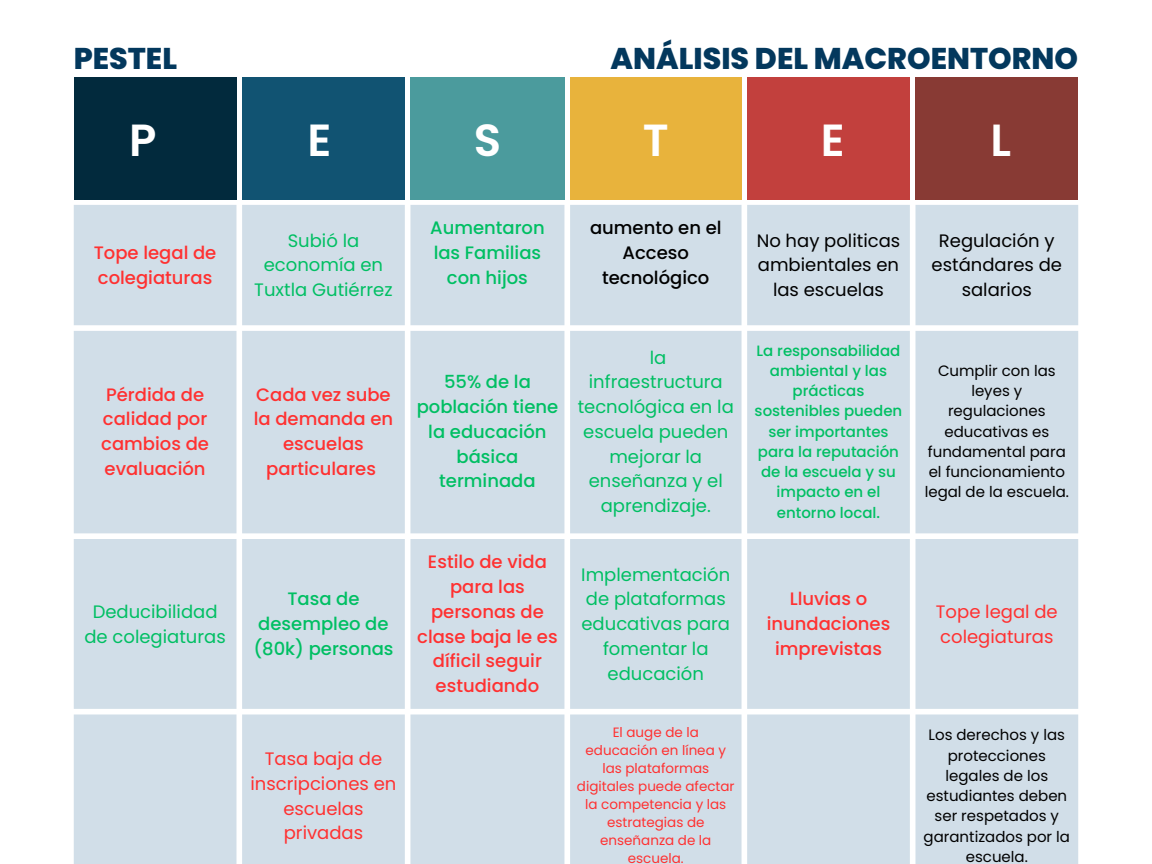
<style>
.page{position:relative;width:1152px;height:864px;background:#fff}
.page>*{position:absolute;margin:0;border:0;box-sizing:border-box;transform-origin:0 0}
.t1{font:600 45px "Poppins";color:#fff}
.t2{font:800 30px "Poppins";color:#03385d}
.t3{font:500 18px/24.8px "Poppins";color:#ff3131;text-align:center}
.t4{font:18px/24.8px "Poppins";color:#00bf63;text-align:center}
.t5{font:500 18px/24.8px "Poppins";color:#00bf63;text-align:center}
.t6{font:18px/24.8px "Poppins";color:#000;text-align:center}
.t7{font:18px/24.8px "Poppins";color:#ff3131}
.t8{font:500 18px/24.8px "Poppins";color:#000;text-align:center}
.t9{font:15px/20.2px "Poppins";color:#000;text-align:center}
.t10{font:500 15px/20.2px "Poppins";color:#00bf63;text-align:center}
.t11{font:13.5px/18px "Poppins";color:#ff3131;text-align:center}
</style>
<div class="page">
<div style="left:74px;top:77px;width:162px;height:122px;background:#022a3d"></div>
<div style="left:242px;top:77px;width:163px;height:122px;background:#115372"></div>
<div style="left:410px;top:77px;width:154px;height:122px;background:#4b9b9d"></div>
<div style="left:570px;top:77px;width:172px;height:122px;background:#e8b33c"></div>
<div style="left:747px;top:77px;width:163px;height:122px;background:#c2403d"></div>
<div style="left:916px;top:77px;width:162px;height:122px;background:#883a34"></div>
<div style="left:74px;top:205px;width:1004px;height:659px;background:#d1dee8"></div>
<p class="t2" style="left:74px;top:37px;width:105px">PESTEL</p>
<p class="t2" style="left:611px;top:37px;width:469px">ANÁLISIS DEL MACROENTORNO</p>
<p class="t1" style="left:129px;top:109px;width:29px">P</p>
<p class="t1" style="left:308px;top:109px;width:25px">E</p>
<p class="t1" style="left:474px;top:109px;width:29px">S</p>
<p class="t1" style="left:643px;top:109px;width:27px">T</p>
<p class="t1" style="left:821px;top:109px;width:25px">E</p>
<p class="t1" style="left:991px;top:109px;width:22px">L</p>
<p class="t3" style="left:94px;top:240px;width:124px;text-align:left">Tope legal de colegiaturas</p>
<p class="t4" style="left:254px;top:228px;width:140px">Subió la economía en<br>Tuxtla Gutiérrez</p>
<p class="t5" style="left:430px;top:215px;width:116px">Aumentaron las Familias con hijos</p>
<p class="t8" style="left:590px;top:215px;width:133px">aumento en el<br>Acceso tecnológico</p>
<p class="t6" style="left:757px;top:228px;width:145px">No hay politicas ambientales en las escuelas</p>
<p class="t6" style="left:932px;top:228px;width:132px">Regulación y estándares de salarios</p>
<p class="t3" style="left:101px;top:382px;width:109px;text-align:left">Pérdida de calidad por cambios de evaluación</p>
<p class="t3" style="left:254px;top:382px;width:141px">Cada vez sube la demanda en escuelas particulares</p>
<p class="t4" style="left:84px;top:599px;width:143px">Deducibilidad de colegiaturas</p>
<p class="t5" style="left:253px;top:587px;width:142px">Tasa de desempleo de (80k) personas</p>
<p class="t7" style="left:250px;top:746px;width:148px;text-align:center">Tasa baja de inscripciones en escuelas privadas</p>
<p class="t5" style="left:417px;top:370px;width:143px">55% de la población tiene la educación básica terminada</p>
<p class="t3" style="left:417px;top:550px;width:142px">Estilo de vida para las personas de clase baja le es díficil seguir estudiando</p>
<p class="t4" style="left:578px;top:345px;width:158px">la<br>infraestructura tecnológica en la escuela pueden mejorar la enseñanza y el aprendizaje.</p>
<p class="t10" style="left:755px;top:340px;width:149px">La responsabilidad ambiental y las prácticas sostenibles pueden ser importantes para la reputación de la escuela y su impacto en el entorno local.</p>
<p class="t4" style="left:581px;top:562px;width:151px">Implementación de plataformas educativas para fomentar la educación</p>
<p class="t3" style="left:767px;top:587px;width:125px">Lluvias o inundaciones imprevistas</p>
<p class="t9" style="left:925px;top:361px;width:146px">Cumplir con las leyes y regulaciones educativas es fundamental para el funcionamiento legal de la escuela.</p>
<p class="t7" style="left:936px;top:599px;width:123px">Tope legal de colegiaturas</p>
<p class="t11" style="left:577px;top:723px;width:159px">El auge de la educación en línea y las plataformas digitales puede afectar la competencia y las estrategias de enseñanza de la escuela.</p>
<p class="t9" style="left:924px;top:725px;width:148px">Los derechos y las protecciones legales de los estudiantes deben ser respetados y garantizados por la escuela.</p>
</div>
